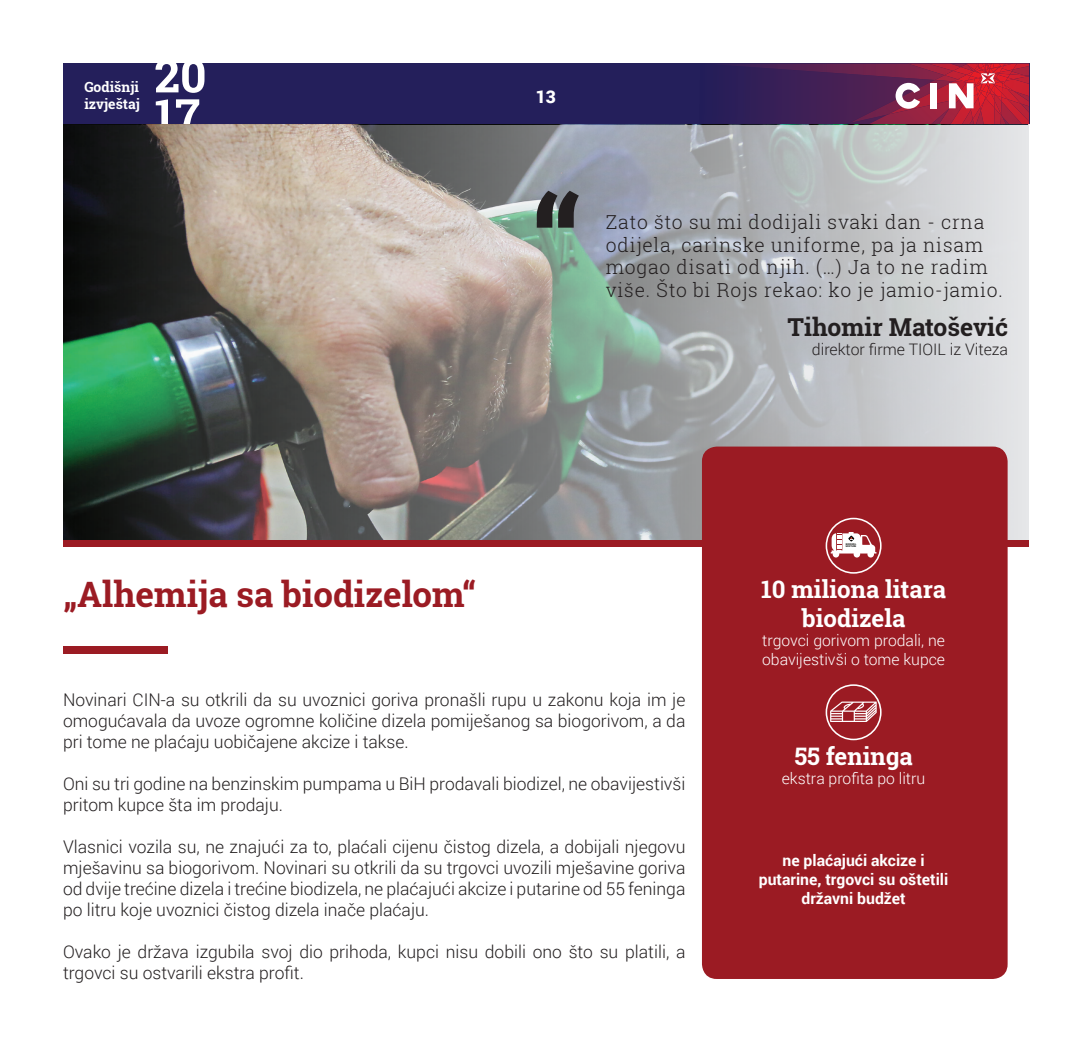
<style>
.page{position:relative;width:1092px;height:1042px;background:#fff}
.page>*{position:absolute;margin:0;border:0;box-sizing:border-box;transform-origin:0 0}
.t1{font:700 129.67px "Roboto Slab";color:#231f20}
.t2{font:700 35px "Roboto Slab";color:#9b1b23}
.t3{font:700 24.68px "Roboto Slab";color:#231f20}
.t4{font:700 24.15px/28.9px "Roboto Slab";color:#fff;text-align:center}
.t5{font:300 19.25px/22.8px "Roboto Slab";letter-spacing:.04em;color:#231f20}
.t6{font:300 17.5px/21px "Roboto";color:#231f20;text-align:justify}
.t7{font:900 17.5px "Roboto";color:#fff}
.t8{font:300 15.92px "Roboto";color:#231f20}
.t9{font:300 15.75px/18.9px "Roboto";color:#fff}
.t10{font:700 15.75px/18.9px "Roboto";color:#fff;text-align:center}
.t11{font:700 14px/16.8px "Roboto Slab";color:#fff}
.t12{font:700 2.45px/2.3px "Roboto";color:#040503}
</style>
<div class="page">
<div style="left:63px;top:63px;width:966px;height:61px;background:#241f5b"></div>
<img style="left:1028px;top:106px;width:1px;height:16px">
<img style="left:1013px;top:106px;width:15px;height:18px">
<img style="left:740px;top:63px;width:194px;height:61px">
<img style="left:849px;top:80px;width:99px;height:43px">
<img style="left:887px;top:81px;width:61px;height:34px">
<img style="left:722px;top:64px;width:212px;height:16px">
<img style="left:907px;top:63px;width:37px;height:12px">
<img style="left:927px;top:63px;width:21px;height:8px">
<img style="left:934px;top:75px;width:14px;height:6px">
<img style="left:944px;top:71px;width:4px;height:8px">
<img style="left:1013px;top:96px;width:16px;height:10px">
<img style="left:1013px;top:96px;width:7px;height:8px">
<img style="left:1013px;top:69px;width:15px;height:6px">
<img style="left:1013px;top:71px;width:11px;height:3px">
<img style="left:1016px;top:63px;width:13px;height:6px">
<img style="left:1013px;top:63px;width:3px;height:7px">
<img style="left:1013px;top:79px;width:16px;height:17px">
<img style="left:1013px;top:74px;width:14px;height:5px">
<svg style="left:895px;top:83px;width:25px;height:26px"></svg>
<div style="left:930px;top:83px;width:7px;height:25px;background:#fff"></div>
<svg style="left:948px;top:63px;width:65px;height:61px;background:#c83d4d"></svg>
<svg style="left:156px;top:99px;width:43px;height:26px"></svg>
<svg style="left:155px;top:63px;width:49px;height:30px"></svg>
<img style="left:63px;top:125px;width:965px;height:415px">
<div style="left:63px;top:540px;width:966px;height:7px;background:#9b1b23"></div>
<div style="left:702px;top:446px;width:305px;height:533px;background:#9b1b23;border-radius:15px"></div>
<div style="left:63px;top:646px;width:104px;height:8px;background:#9b1b23"></div>
<div style="left:825px;top:684px;width:56px;height:56px;border:2px solid #fff;border-radius:50%"></div>
<svg style="left:830px;top:701px;width:46px;height:21px"></svg>
<div style="left:825px;top:518px;width:56px;height:56px;border:2px solid #fff;border-radius:50%"></div>
<svg style="left:830px;top:532px;width:46px;height:25px"></svg>
<p class="t11" style="left:84px;top:79px;width:57px">Godišnji izvještaj</p>
<p class="t7" style="left:536px;top:84px;width:22px">13</p>
<h1 class="t1" style="left:530px;top:156px;width:54px">“</h1>
<p class="t5" style="left:606px;top:210px;width:383px">Zato što su mi dodijali svaki dan - crna odijela, carinske uniforme, pa ja nisam mogao disati od njih. (…) Ja to ne radim</p>
<p class="t5" style="left:606px;top:278px;width:398px">više. Što bi Rojs rekao: ko je jamio-jamio.</p>
<h3 class="t3" style="left:787px;top:310px;width:222px">Tihomir Matošević</h3>
<p class="t8" style="left:811px;top:338px;width:198px">direktor firme TIOIL iz Viteza</p>
<h2 class="t2" style="left:63px;top:570px;width:414px">„Alhemija sa biodizelom“</h2>
<p class="t12" style="left:845px;top:543px;width:12px">BIODIZEL<br>MIXTURE</p>
<h3 class="t4" style="left:761px;top:575px;width:186px">10 miliona litara biodizela</h3>
<p class="t9" style="left:762px;top:630px;width:184px">trgovci gorivom prodali, ne obavijestivši o tome kupce</p>
<p class="t6" style="left:63px;top:688px;width:624px">Novinari CIN-a su otkrili da su uvoznici goriva pronašli rupu u zakonu koja im je omogućavala da uvoze ogromne količine dizela pomiješanog sa biogorivom, a da pri tome ne plaćaju uobičajene akcize i takse.</p>
<p class="t6" style="left:63px;top:772px;width:624px">Oni su tri godine na benzinskim pumpama u BiH prodavali biodizel, ne obavijestivši pritom kupce šta im prodaju.</p>
<p class="t6" style="left:63px;top:835px;width:624px">Vlasnici vozila su, ne znajući za to, plaćali cijenu čistog dizela, a dobijali njegovu mješavinu sa biogorivom. Novinari su otkrili da su trgovci uvozili mješavine goriva od dvije trećine dizela i trećine biodizela, ne plaćajući akcize i putarine od 55 feninga po litru koje uvoznici čistog dizela inače plaćaju.</p>
<p class="t6" style="left:63px;top:940px;width:624px">Ovako je država izgubila svoj dio prihoda, kupci nisu dobili ono što su platili, a trgovci su ostvarili ekstra profit.</p>
<h3 class="t4" style="left:794px;top:741px;width:120px">55 feninga</h3>
<p class="t9" style="left:781px;top:768px;width:145px">ekstra profita po litru</p>
<p class="t10" style="left:758px;top:850px;width:191px">ne plaćajući akcize i putarine, trgovci su oštetili državni budžet</p>
</div>
